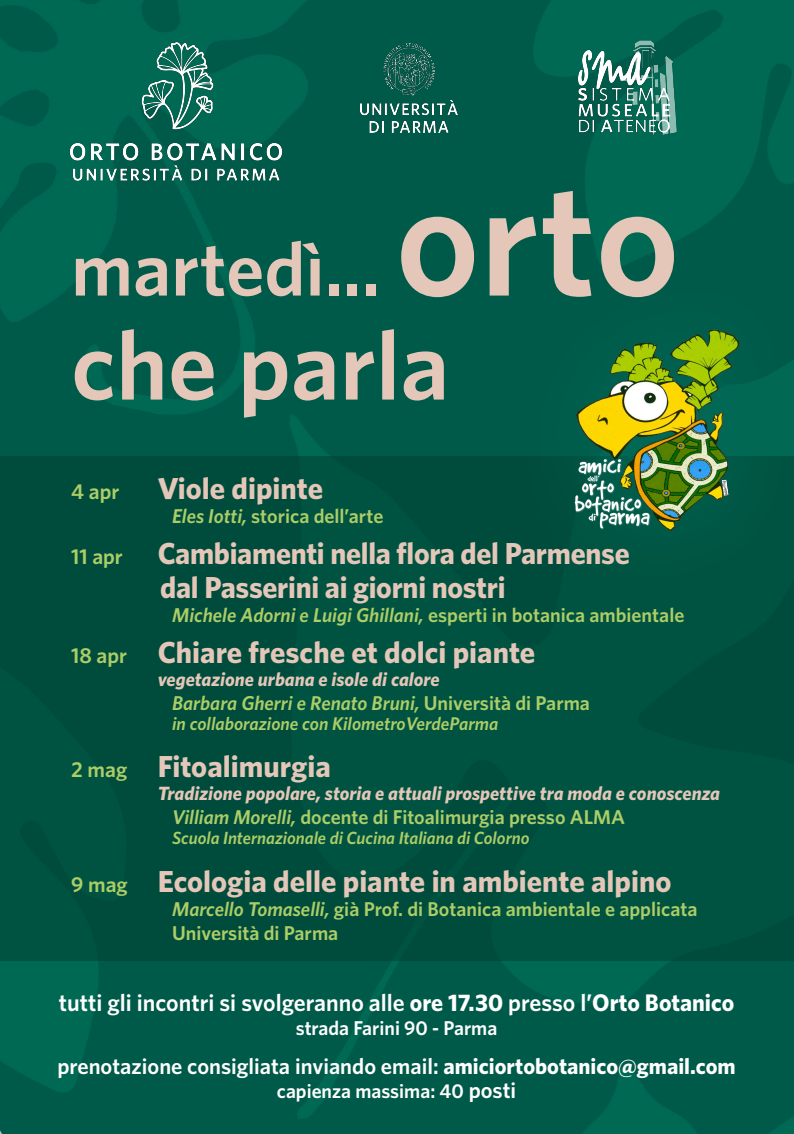
<style>
.page{position:relative;width:794px;height:1134px;background:#fff}
.page>*{position:absolute;margin:0;border:0;box-sizing:border-box;transform-origin:0 0}
.t1{font:600 97.6px "Whitney";color:#e4c7b8}
.t2{font:600 76px "Whitney";color:#e4c7b8}
.t3{font:700 30.4px/33.6px "Whitney";color:#e4c7b8}
.t4{font:600 24px "Whitney";color:#fff}
.t5{font:600 22.4px "Whitney";color:#fff}
.t6{font:600 21.6px "Whitney";color:#accd67}
.t7{font:600 20px "Whitney";color:#accd67}
.t8{font:italic 600 20px "Whitney";color:#accd67}
.t9{font:600 20px "Whitney";color:#fff}
.t10{font:italic 700 19.2px "Whitney";color:#e4c7b8}
.t11{font:italic 600 18.4px "Whitney";color:#accd67}
.t12{font:italic 600 17.6px "Whitney";color:#accd67}
.s1{font-size:160px}
.s2{font-style:italic}
.s3{font-weight:600;font-size:21.6px;color:#accd67}
.s4{font-style:normal}
.s5{font-weight:700}
.s6{font-size:22.4px}
</style>
<div class="page">
<img style="left:0;top:0;width:794px;height:1134px">
<img style="left:36px;top:35px;width:279px;height:158px">
<img style="left:578px;top:40px;width:98px;height:95px">
<img style="left:360px;top:44px;width:98px;height:88px">
<div style="left:0;top:457px;width:794px;height:504px;background:#005140"></div>
<svg style="left:501px;top:254px;width:293px;height:203px;background:#005b4a"></svg>
<img style="left:565px;top:318px;width:186px;height:219px">
<p class="t2" style="left:71px;top:218px;width:610px">martedì... <span class="s1">orto</span></p>
<p class="t1" style="left:71px;top:300px;width:380px">che parla</p>
<p class="t6" style="left:71px;top:477px;width:50px">4 apr</p>
<p class="t3" style="left:158px;top:471px;width:167px">Viole dipinte</p>
<p class="t7" style="left:172px;top:503px;width:213px"><span class="s2">Eles Iotti,</span> storica dell’arte</p>
<p class="t3" style="left:160px;top:536px;width:471px;text-indent:-89px"><span class="s3">11 apr</span> Cambiamenti nella flora del Parmense dal Passerini ai giorni nostri</p>
<p class="t8" style="left:172px;top:601px;width:514px">Michele Adorni e Luigi Ghillani, <span class="s4">esperti in botanica ambientale</span></p>
<p class="t3" style="left:71px;top:634px;width:465px"><span class="s3">18 apr</span> Chiare fresche et dolci piante</p>
<p class="t10" style="left:158px;top:666px;width:284px">vegetazione urbana e isole di calore</p>
<p class="t8" style="left:172px;top:689px;width:419px">Barbara Gherri e Renato Bruni, <span class="s4">Università di Parma</span></p>
<p class="t11" style="left:172px;top:711px;width:328px">in collaborazione con KilometroVerdeParma</p>
<p class="t3" style="left:71px;top:749px;width:261px"><span class="s3">2 mag</span> Fitoalimurgia</p>
<p class="t10" style="left:158px;top:781px;width:564px">Tradizione popolare, storia e attuali prospettive tra moda e conoscenza</p>
<p class="t7" style="left:172px;top:804px;width:454px"><span class="s2">Villiam Morelli,</span> docente di Fitoalimurgia presso ALMA</p>
<p class="t12" style="left:172px;top:827px;width:359px">Scuola Internazionale di Cucina Italiana di Colorno</p>
<p class="t3" style="left:71px;top:864px;width:601px"><span class="s3">9 mag</span> Ecologia delle piante in ambiente alpino</p>
<p class="t7" style="left:172px;top:896px;width:527px"><span class="s2">Marcello Tomaselli,</span> già Prof. di Botanica ambientale e applicata</p>
<p class="t7" style="left:172px;top:920px;width:168px">Università di Parma</p>
<p class="t4" style="left:59px;top:986px;width:677px">tutti gli incontri si svolgeranno alle <span class="s5">ore 17.30</span> presso l’<span class="s5">Orto Botanico</span></p>
<p class="t9" style="left:296px;top:1014px;width:203px">strada Farini 90 - Parma</p>
<p class="t5" style="left:57px;top:1051px;width:680px">prenotazione consigliata inviando email: <span class="s5">amiciortobotanico@gmail.com</span></p>
<p class="t9" style="left:277px;top:1078px;width:241px">capienza massima: 40 <span class="s6">posti</span></p>
</div>
